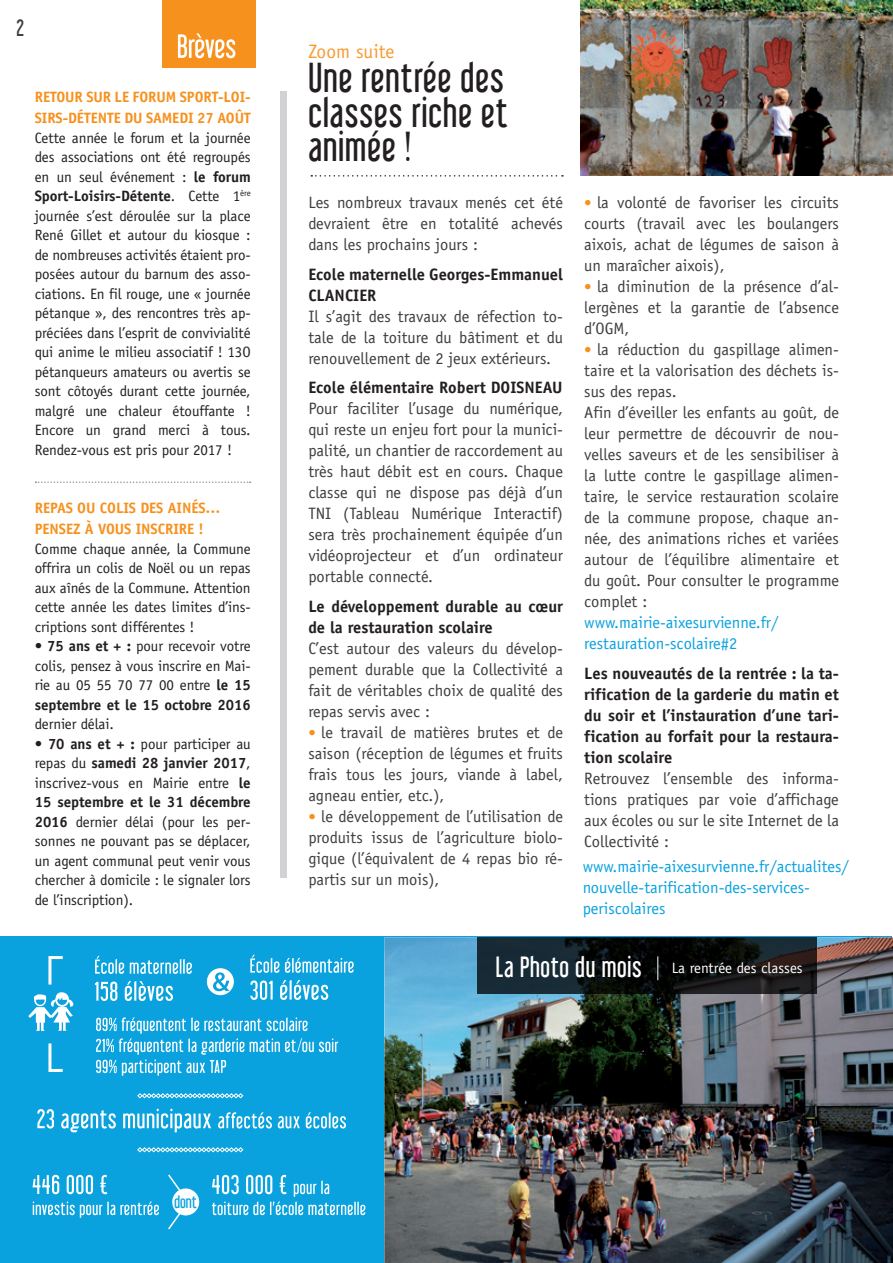
<style>
.page{position:relative;width:893px;height:1263px;background:#fff}
.page>*{position:absolute;margin:0;border:0;box-sizing:border-box;transform-origin:0 0}
.t1{font:37.5px/34.5px "Libel Suit";letter-spacing:.03em;color:#231f20;text-align:justify}
.t2{font:26.25px "Libel Suit";letter-spacing:.03em;color:#fff}
.t3{font:21px "Libel Suit";color:#3e3e3f}
.t4{font:19.5px "Officina Sans Std";color:#f89b33}
.t5{font:16.5px/21px "Officina Sans Std";color:#3e3e3f;text-align:justify}
.t6{font:700 16.5px/21px "Officina Sans Std";color:#231f20}
.t7{font:16.5px/21px "Officina Sans Std";color:#0aa2de}
.t8{font:15.75px "Libel Suit";color:#0aa2de}
.t9{font:15px/19.5px "Officina Sans Std";letter-spacing:-.005em;color:#231f20;text-align:justify}
.t10{font:700 15px/21px "Officina Sans Std";letter-spacing:-.005em;color:#f6911e}
.t11{font:15px "Officina Sans Std";color:#fff}
.s1{font-weight:700}
.s2{font-weight:700;font-size:15px;color:#f6911e}
</style>
<div class="page">
<div style="left:162px;top:0;width:94px;height:68px;background:#f6911e"></div>
<svg style="left:178px;top:33px;width:57px;height:25px"></svg>
<div style="left:0;top:937px;width:891px;height:326px;background:#0aa2de"></div>
<svg style="left:95px;top:981px;width:78px;height:20px"></svg>
<svg style="left:95px;top:956px;width:97px;height:18px"></svg>
<svg style="left:250px;top:980px;width:78px;height:20px"></svg>
<svg style="left:250px;top:955px;width:104px;height:18px"></svg>
<svg style="left:37px;top:1109px;width:309px;height:23px"></svg>
<svg style="left:96px;top:1017px;width:242px;height:59px"></svg>
<svg style="left:137px;top:1093px;width:106px;height:5px"></svg>
<svg style="left:137px;top:1147px;width:106px;height:5px"></svg>
<svg style="left:33px;top:1201px;width:126px;height:17px"></svg>
<svg style="left:33px;top:1175px;width:74px;height:19px"></svg>
<svg style="left:212px;top:1175px;width:153px;height:40px"></svg>
<svg style="left:168px;top:1174px;width:22px;height:56px"></svg>
<div style="left:172px;top:1188px;width:27px;height:27px;background:#fff;border-radius:50%"></div>
<div style="left:207px;top:968px;width:27px;height:27px;background:#fff;border-radius:50%"></div>
<svg style="left:213px;top:972px;width:16px;height:19px"></svg>
<svg style="left:28px;top:956px;width:46px;height:75px"></svg>
<svg style="left:48px;top:1043px;width:15px;height:29px"></svg>
<div style="left:281px;top:91px;width:6px;height:787px;background:#d1d2d4"></div>
<img style="left:384px;top:937px;width:509px;height:326px">
<svg style="left:477px;top:938px;width:339px;height:56px;background:#11181b"></svg>
<svg style="left:657px;top:956px;width:1px;height:24px"></svg>
<svg style="left:36px;top:481px;width:215px;height:2px"></svg>
<svg style="left:311px;top:175px;width:252px;height:2px"></svg>
<img style="left:580px;top:0;width:313px;height:176px">
<p class="t3" style="left:16px;top:15px;width:9px">2</p>
<p class="t10" style="left:35px;top:86px;width:217px">RETOUR SUR LE FORUM SPORT-LOI-<br>SIRS-DÉTENTE DU SAMEDI 27 AOÛT</p>
<p class="t9" style="left:35px;top:128px;width:217px">Cette année le forum et la journée des associations ont été regroupés en un seul événement : <span class="s1">le forum Sport-Loisirs-Détente</span>. Cette 1<sup>ère </sup>journée s’est déroulée sur la place René Gillet et autour du kiosque : de nombreuses activités étaient pro&shy;posées autour du barnum des asso&shy;ciations. En fil rouge, une « journée pétanque », des rencontres très ap&shy;préciées dans l’esprit de convivialité qui anime le milieu associatif ! 13O pétanqueurs amateurs ou avertis se sont côtoyés durant cette journée, malgré une chaleur étouffante !<br>Encore un grand merci à tous.<br>Rendez-vous est pris pour 2017 !</p>
<p class="t10" style="left:35px;top:497px;width:187px">REPAS OU COLIS DES AINÉS…<br>PENSEZ À VOUS INSCRIRE !</p>
<p class="t9" style="left:35px;top:539px;width:217px">Comme chaque année, la Commune offrira un colis de Noël ou un repas aux aînés de la Commune. Attention cette année les dates limites d’ins&shy;criptions sont différentes !</p>
<p class="t9" style="left:35px;top:636px;width:217px">• <span class="s1">75 ans et + :</span> pour recevoir votre colis, pensez à vous inscrire en Mai&shy;rie au 05 55 70 77 00 entre <span class="s1">le 15 septembre et le 15 octobre 2016</span></p>
<p class="t9" style="left:35px;top:714px;width:81px">dernier délai.</p>
<p class="t9" style="left:35px;top:734px;width:217px">• <span class="s1">70 ans et + :</span> pour participer au repas du <span class="s1">samedi 28 janvier 2017</span>, inscrivez-vous en Mairie entre <span class="s1">le 15 septembre et le 31 décembre 2016</span> dernier délai (pour les per&shy;sonnes ne pouvant pas se déplacer, un agent communal peut venir vous chercher à domicile : le signaler lors de l’inscription).</p>
<p class="t4" style="left:308px;top:40px;width:88px">Zoom suite</p>
<h1 class="t1" style="left:308px;top:60px;width:201px">Une rentrée des classes riche et animée !</h1>
<p class="t5" style="left:308px;top:192px;width:256px">Les nombreux travaux menés cet été devraient être en totalité achevés dans les prochains jours :</p>
<p class="t6" style="left:308px;top:264px;width:256px">Ecole maternelle Georges-Emmanuel<br>CLANCIER</p>
<p class="t5" style="left:308px;top:306px;width:256px">Il s’agit des travaux de réfection to&shy;tale de la toiture du bâtiment et du renouvellement de 2 jeux extérieurs.</p>
<p class="t6" style="left:308px;top:377px;width:256px">Ecole élémentaire Robert DOISNEAU</p>
<p class="t5" style="left:308px;top:398px;width:256px">Pour faciliter l’usage du numérique, qui reste un enjeu fort pour la munici&shy;palité, un chantier de raccordement au très haut débit est en cours. Chaque classe qui ne dispose pas déjà d’un TNI (Tableau Numérique Interactif) sera très prochainement équipée d’un vidéoprojecteur et d’un ordinateur portable connecté.</p>
<p class="t6" style="left:308px;top:596px;width:256px">Le développement durable au cœur de la restauration scolaire</p>
<p class="t5" style="left:308px;top:638px;width:256px">C’est autour des valeurs du dévelop&shy;pement durable que la Collectivité a fait de véritables choix de qualité des repas servis avec :</p>
<p class="t5" style="left:308px;top:722px;width:256px"><span class="s2">•</span> le travail de matières brutes et de saison (réception de légumes et fruits frais tous les jours, viande à label, agneau entier, etc.),</p>
<p class="t5" style="left:308px;top:806px;width:256px"><span class="s2">•</span> le développement de l’utilisation de produits issus de l’agriculture biolo&shy;gique (l’équivalent de 4 repas bio ré&shy;partis sur un mois),</p>
<p class="t5" style="left:584px;top:192px;width:256px"><span class="s2">•</span> la volonté de favoriser les circuits courts (travail avec les boulangers aixois, achat de légumes de saison à un maraîcher aixois),</p>
<p class="t5" style="left:584px;top:276px;width:256px"><span class="s2">•</span> la diminution de la présence d’al&shy;lergènes et la garantie de l’absence d’OGM,</p>
<p class="t5" style="left:584px;top:339px;width:256px;text-align:left"><span class="s2">•</span> la réduction du gaspillage alimen&shy;taire et la valorisation des déchets is&shy;sus des repas.<br>Afin d’éveiller les enfants au goût, de leur permettre de découvrir de nou&shy;velles saveurs et de les sensibiliser à la lutte contre le gaspillage alimen&shy;taire, le service restauration scolaire de la commune propose, chaque an&shy;née, des animations riches et variées autour de l’équilibre alimentaire et du goût. Pour consulter le programme complet :</p>
<p class="t7" style="left:584px;top:612px;width:196px">www.mairie-aixesurvienne.fr/ restauration-scolaire#2</p>
<p class="t6" style="left:584px;top:663px;width:256px;text-align:justify">Les nouveautés de la rentrée : la ta&shy;rification de la garderie du matin et du soir et l’instauration d’une tari&shy;fication au forfait pour la restaura&shy;tion scolaire</p>
<p class="t5" style="left:584px;top:768px;width:256px">Retrouvez l’ensemble des informa&shy;tions pratiques par voie d’affichage aux écoles ou sur le site Internet de la Collectivité :</p>
<p class="t7" style="left:583px;top:856px;width:268px">www.mairie-aixesurvienne.fr/actualites/ nouvelle-tarification-des-services&shy;periscolaires</p>
<h2 class="t2" style="left:496px;top:951px;width:147px">La Photo du mois</h2>
<p class="t11" style="left:672px;top:959px;width:133px">La rentrée des classes</p>
<p class="t8" style="left:174px;top:1192px;width:24px">dont</p>
</div>
